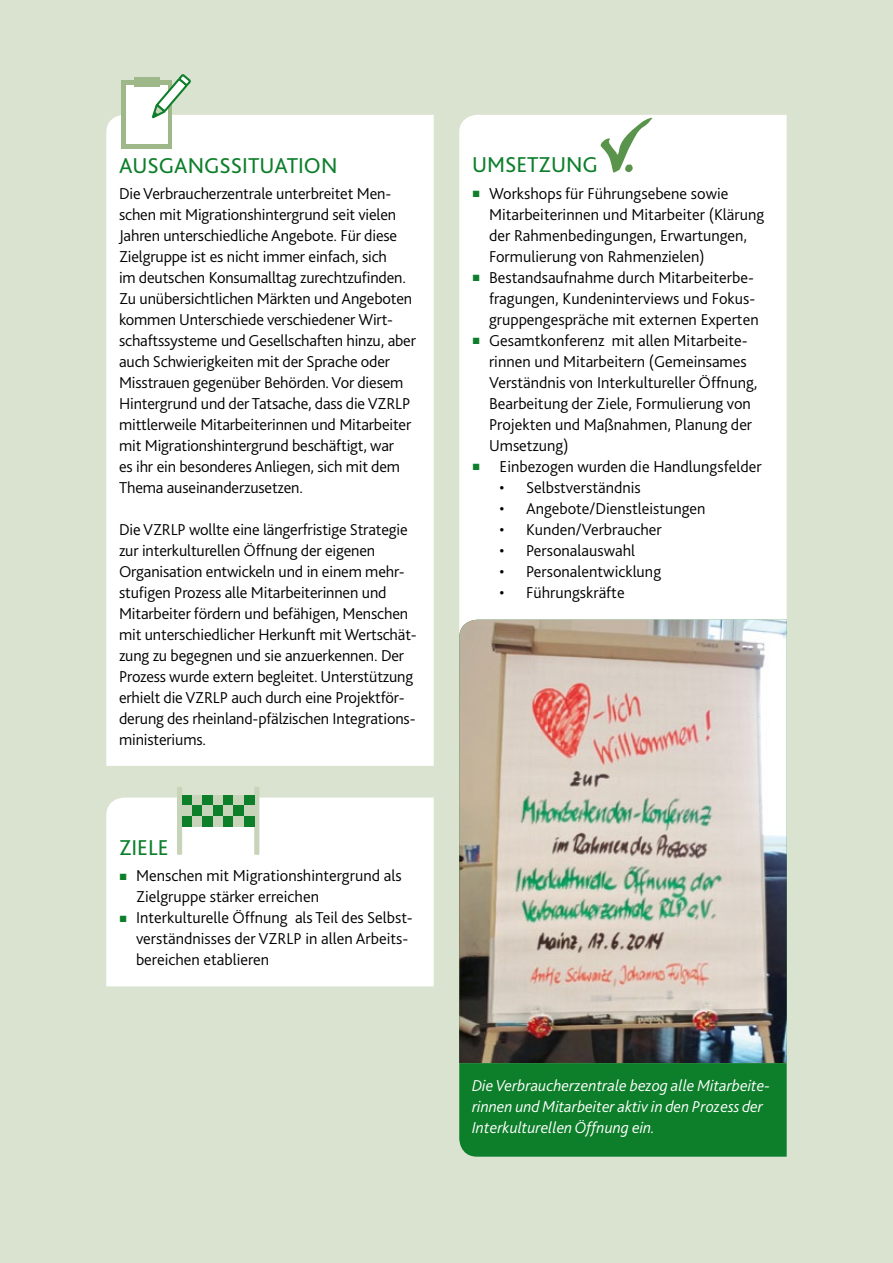
<style>
.page{position:relative;width:893px;height:1263px;background:#dae2d0}
.page>*{position:absolute;margin:0;border:0;box-sizing:border-box;transform-origin:0 0}
.t1{font:22.5px "Bliss 2";color:#0d7e2a}
.t2{font:300 16.5px/21px "Bliss 2";letter-spacing:-.01em;color:#000}
.t3{font:italic 300 16.5px/21px "Bliss 2";color:#fff}
.s1{font-family:"Arial";font-weight:400;font-size:13.5px;color:#0d7e2a}
</style>
<div class="page">
<div style="left:459px;top:115px;width:328px;height:505px;background:#fff"></div>
<svg style="left:600px;top:117px;width:53px;height:56px;background:#d8e6d5"></svg>
<div style="left:106px;top:115px;width:328px;height:651px;background:#fff"></div>
<div style="left:122px;top:80px;width:50px;height:68px;background:#9fb88a"></div>
<div style="left:126px;top:85px;width:42px;height:58px;background:#fff"></div>
<svg style="left:152px;top:74px;width:41px;height:46px"></svg>
<div style="left:134px;top:77px;width:26px;height:10px;background:#9fb88a"></div>
<div style="left:106px;top:797px;width:328px;height:189px;background:#fff"></div>
<div style="left:177px;top:787px;width:5px;height:68px;background:#c7d4b9"></div>
<div style="left:254px;top:787px;width:5px;height:68px;background:#c7d4b9"></div>
<div style="left:182px;top:795px;width:10px;height:11px;background:#0d7e2a"></div>
<div style="left:192px;top:795px;width:11px;height:11px;background:#c7d4b9"></div>
<div style="left:203px;top:795px;width:10px;height:11px;background:#0d7e2a"></div>
<div style="left:213px;top:795px;width:10px;height:11px;background:#c7d4b9"></div>
<div style="left:223px;top:795px;width:11px;height:11px;background:#0d7e2a"></div>
<div style="left:234px;top:795px;width:10px;height:11px;background:#c7d4b9"></div>
<div style="left:244px;top:795px;width:10px;height:11px;background:#0d7e2a"></div>
<div style="left:182px;top:806px;width:10px;height:10px;background:#c7d4b9"></div>
<div style="left:192px;top:806px;width:11px;height:10px;background:#0d7e2a"></div>
<div style="left:203px;top:806px;width:10px;height:10px;background:#c7d4b9"></div>
<div style="left:213px;top:806px;width:10px;height:10px;background:#0d7e2a"></div>
<div style="left:223px;top:806px;width:11px;height:10px;background:#c7d4b9"></div>
<div style="left:234px;top:806px;width:10px;height:10px;background:#0d7e2a"></div>
<div style="left:244px;top:806px;width:10px;height:10px;background:#c7d4b9"></div>
<div style="left:182px;top:816px;width:10px;height:10px;background:#0d7e2a"></div>
<div style="left:192px;top:816px;width:11px;height:10px;background:#c7d4b9"></div>
<div style="left:203px;top:816px;width:10px;height:10px;background:#0d7e2a"></div>
<div style="left:213px;top:816px;width:10px;height:10px;background:#c7d4b9"></div>
<div style="left:223px;top:816px;width:11px;height:10px;background:#0d7e2a"></div>
<div style="left:234px;top:816px;width:10px;height:10px;background:#c7d4b9"></div>
<div style="left:244px;top:816px;width:10px;height:10px;background:#0d7e2a"></div>
<img style="left:459px;top:620px;width:328px;height:443px">
<div style="left:459px;top:1063px;width:328px;height:94px;background:#0d7e2a"></div>
<h1 class="t1" style="left:119px;top:152px;width:220px">AUSGANGSSITUATION</h1>
<p class="t2" style="left:119px;top:182px;width:298px">Die Verbraucherzentrale unterbreitet Men&shy;schen mit Migrationshintergrund seit vielen Jahren unterschiedliche Angebote. Für diese Zielgruppe ist es nicht immer einfach, sich<br>im deutschen Konsumalltag zurechtzufinden.<br>Zu unübersichtlichen Märkten und Angeboten kommen U nterschiede verschiedener Wirt&shy;schaftssysteme und Gesellschaften hinzu, aber auch Schwierigkeiten mit der Sprache oder Misstrauen gegenüber Behörden. Vor diesem<br>H intergrund und der Tatsache, dass die VZRLP mittlerweile Mitarbeiterinnen und Mitarbeiter mit Migrationshintergrund beschäftigt, war<br>es ihr ein besonderes Anliegen, sich mit dem Thema auseinanderzusetzen.</p>
<p class="t2" style="left:119px;top:518px;width:299px">Die VZRLP wollte eine längerfristige Strategie zur interkulturellen Öffnung der eigenen Organisation entwickeln und in einem mehr&shy;stufigen Prozess alle Mitarbeiterinnen und Mitarbeiter fördern und befähigen, Menschen mit unterschiedlicher H erkunft mit Wertschät&shy;zung zu begegnen und sie anzuerkennen. Der Prozess wurde extern begleitet. U nterstützung erhielt die VZRLP auch durch eine Projektför&shy;derung des rheinland-pfälzischen I ntegrations&shy;ministeriums.</p>
<h1 class="t1" style="left:119px;top:833px;width:51px">ZIELE</h1>
<p class="t2" style="left:136px;top:865px;width:267px;text-indent:-17px"><span class="s1">■</span> Menschen mit Migrationshintergrund als<br>Zielgruppe stärker erreichen</p>
<p class="t2" style="left:136px;top:907px;width:278px;text-indent:-17px"><span class="s1">■</span> I nterkulturelle Öffnung als Teil des Selbst&shy;verständnisses der VZRLP in allen Arbeits&shy;bereichen etablieren</p>
<h1 class="t1" style="left:472px;top:150px;width:127px">UMSETZUNG</h1>
<p class="t2" style="left:489px;top:182px;width:277px;text-indent:-17px"><span class="s1">■</span> Workshops für Führungsebene sowie Mitarbeiterinnen und Mitarbeiter (Klärung der Rahmenbedingungen, Erwartungen, Formulierung von Rahmenzielen)</p>
<p class="t2" style="left:489px;top:266px;width:271px;text-indent:-17px"><span class="s1">■</span> Bestandsaufnahme durch Mitarbeiterbe&shy;fragungen, Kundeninterviews und Fokus&shy;gruppengespräche mit externen Experten</p>
<p class="t2" style="left:489px;top:329px;width:270px;text-indent:-17px"><span class="s1">■</span> Gesamtkonferenz mit allen Mitarbeite&shy;rinnen und Mitarbeitern (Gemeinsames Verständnis von I nterkultureller Öffnung, Bearbeitung der Ziele, Formulierung von Projekten und Maßnahmen, Planung der U msetzung)</p>
<p class="t2" style="left:472px;top:455px;width:291px"><span class="s1">■</span> Einbezogen wurden die Handlungsfelder</p>
<p class="t2" style="left:500px;top:476px;width:143px">• Selbstverständnis</p>
<p class="t2" style="left:500px;top:497px;width:207px">• Angebote/Dienstleistungen</p>
<p class="t2" style="left:500px;top:518px;width:164px">• Kunden/Verbraucher</p>
<p class="t2" style="left:500px;top:539px;width:137px">• Personalauswahl</p>
<p class="t2" style="left:500px;top:560px;width:163px">• Personalentwicklung</p>
<p class="t2" style="left:500px;top:581px;width:127px">• Führungskräfte</p>
<p class="t3" style="left:472px;top:1075px;width:300px">Die Verbraucherzentrale bezog alle Mitarbeite&shy;rinnen und Mitarbeiter aktiv in den Prozess der<br>Interkulturellen Öffnung ein.</p>
</div>
